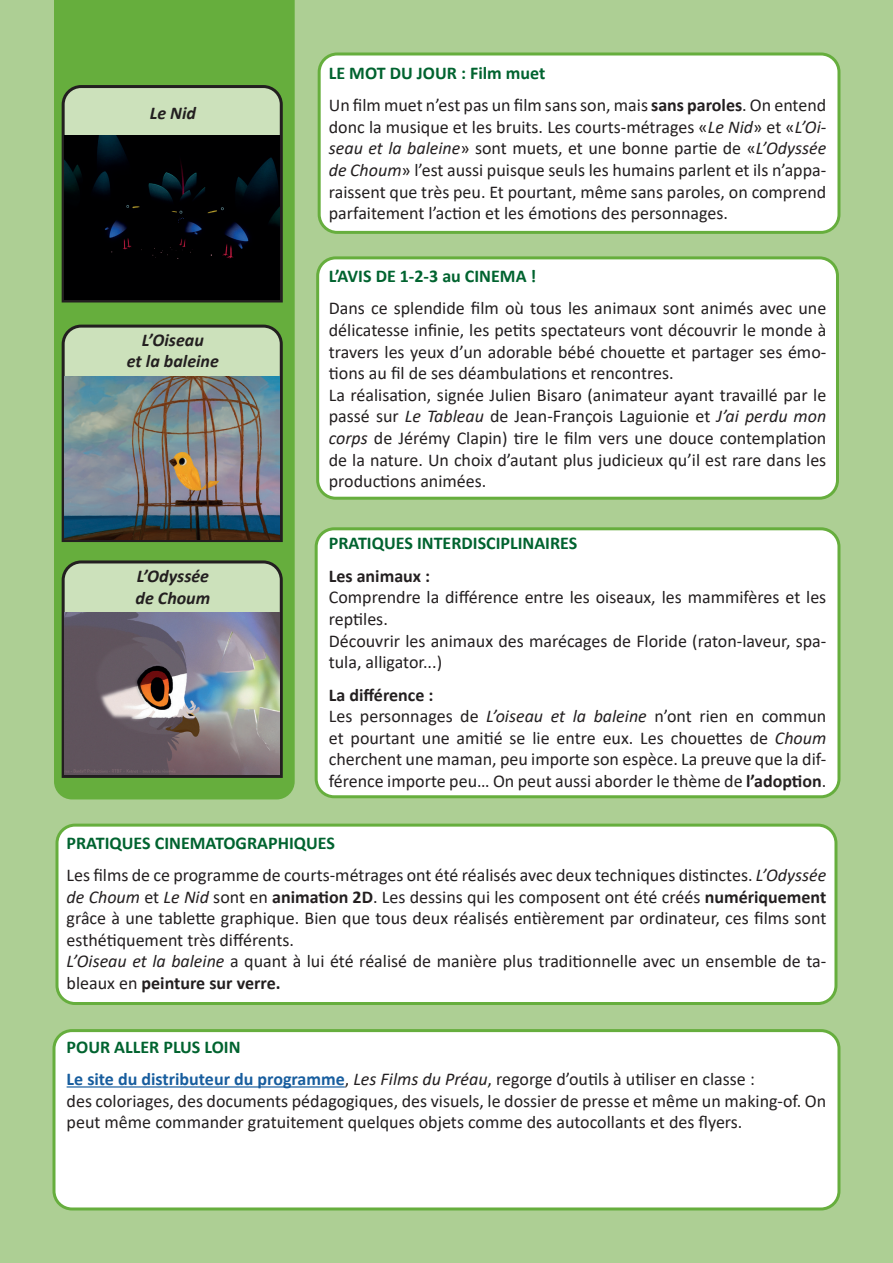
<style>
.page{position:relative;width:893px;height:1263px;background:#adcf94}
.page>*{position:absolute;margin:0;border:0;box-sizing:border-box;transform-origin:0 0}
.t1{font:18px/21.6px "Calibri";color:#231f20}
.t2{font:700 18px "Calibri";color:#00632f}
.t3{font:italic 700 18px/21.6px "Calibri";color:#231f20}
.t4{font:700 18px "Calibri";color:#231f20}
.s1{font-weight:700;color:#00632f}
.s2{font-weight:700}
.s3{font-style:italic}
.s4{font-weight:700;color:#175d9e}
</style>
<div class="page">
<div style="left:316px;top:529px;width:523px;height:268px;background:#fff;border-radius:18px"></div>
<div style="left:315px;top:527px;width:525px;height:271px;border:3px solid #66ae3d;border-radius:18px"></div>
<div style="left:57px;top:825px;width:779px;height:178px;background:#fff;border-radius:18px"></div>
<div style="left:56px;top:824px;width:781px;height:181px;border:3px solid #66ae3d;border-radius:18px"></div>
<div style="left:54px;top:1030px;width:785px;height:179px;background:#fff;border-radius:18px"></div>
<div style="left:52px;top:1029px;width:788px;height:181px;border:3px solid #66ae3d;border-radius:18px"></div>
<div style="left:54px;top:0;width:241px;height:799px;background:#66ae3d"></div>
<div style="left:319px;top:54px;width:520px;height:178px;background:#fff;border-radius:18px"></div>
<div style="left:318px;top:53px;width:522px;height:181px;border:3px solid #66ae3d;border-radius:18px"></div>
<div style="left:318px;top:258px;width:519px;height:240px;background:#fff;border-radius:18px"></div>
<div style="left:316px;top:256px;width:523px;height:244px;border:3px solid #66ae3d;border-radius:18px"></div>
<hr style="left:67px;top:1086px;width:278px;height:1px;background:#175d9e">
<svg style="left:60px;top:559px;width:224px;height:220px;background:#a3b893"></svg>
<img style="left:65px;top:613px;width:215px;height:162px">
<svg style="left:60px;top:323px;width:224px;height:220px;background:#a3b892"></svg>
<img style="left:65px;top:377px;width:215px;height:162px">
<svg style="left:60px;top:84px;width:224px;height:220px;background:#a1b690"></svg>
<img style="left:65px;top:135px;width:215px;height:164px">
<p class="t3" style="left:150px;top:101px;width:48px">Le Nid</p>
<p class="t3" style="left:127px;top:328px;width:94px;text-align:center">L’Oiseau<br>et la baleine</p>
<p class="t3" style="left:136px;top:565px;width:76px">L’Odyssée de Choum</p>
<p class="t1" style="left:329px;top:56px;width:499px;line-height:32.4px"><span class="s1">LE MOT DU JOUR : Film muet<br></span>Un film muet n’est pas un film sans son, mais <span class="s2">sans paroles</span>. On entend</p>
<p class="t1" style="left:329px;top:115px;width:499px;text-align:justify">donc la musique et les bruits. Les courts-métrages «<span class="s3">Le Nid</span>» et «<span class="s3">L’Oi&shy;seau et la baleine</span>» sont muets, et une bonne partie de «<span class="s3">L’Odyssée de Choum</span>» l’est aussi puisque seuls les humains parlent et ils n’appa&shy;raissent que très peu. Et pourtant, même sans paroles, on comprend parfaitement l’action et les émotions des personnages.</p>
<p class="t2" style="left:329px;top:263px;width:209px">L’AVIS DE 1-2-3 au CINEMA !</p>
<p class="t1" style="left:329px;top:297px;width:499px">Dans ce splendide film où tous les animaux sont animés avec une délicatesse infinie, les petits spectateurs vont découvrir le monde à travers les yeux d’un adorable bébé chouette et partager ses émo&shy;tions au fil de ses déambulations et rencontres.<br>La réalisation, signée Julien Bisaro (animateur ayant travaillé par le passé sur <span class="s3">Le Tableau</span> de Jean-François Laguionie et <span class="s3">J’ai perdu mon corps</span> de Jérémy Clapin) tire le film vers une douce contemplation de la nature. Un choix d’autant plus judicieux qu’il est rare dans les productions animées.</p>
<p class="t2" style="left:329px;top:531px;width:250px">PRATIQUES INTERDISCIPLINAIRES</p>
<p class="t4" style="left:329px;top:563px;width:103px">Les animaux :</p>
<p class="t1" style="left:329px;top:586px;width:499px">Comprendre la différence entre les oiseaux, les mammifères et les reptiles.<br>Découvrir les animaux des marécages de Floride (raton-laveur, spa&shy;tula, alligator...)</p>
<p class="t1" style="left:329px;top:683px;width:499px"><span class="s2">La différence :<br></span>Les personnages de <span class="s3">L’oiseau et la baleine</span> n’ont rien en commun et pourtant une amitié se lie entre eux. Les chouettes de <span class="s3">Choum </span>cherchent une maman, peu importe son espèce. La preuve que la dif&shy;férence importe peu… On peut aussi aborder le thème de <span class="s2">l’adoption</span>.</p>
<p class="t1" style="left:67px;top:826px;width:761px;line-height:32.4px"><span class="s1">PRATIQUES CINEMATOGRAPHIQUES<br></span>Les films de ce programme de courts-métrages ont été réalisés avec deux techniques distinctes. <span class="s3">L’Odyssée</span></p>
<p class="t1" style="left:67px;top:885px;width:761px"><span class="s3">de Choum</span> et <span class="s3">Le Nid</span> sont en <span class="s2">animation 2D</span>. Les dessins qui les composent ont été créés <span class="s2">numériquement </span>grâce à une tablette graphique. Bien que tous deux réalisés entièrement par ordinateur, ces films sont esthétiquement très différents.<br><span class="s3">L’Oiseau et la baleine</span> a quant à lui été réalisé de manière plus traditionnelle avec un ensemble de ta&shy;bleaux en <span class="s2">peinture sur verre.</span></p>
<p class="t1" style="left:67px;top:1030px;width:690px;line-height:32.4px"><span class="s1">POUR ALLER PLUS LOIN<br></span><span class="s4">Le site du distributeur du programme</span>, <span class="s3">Les Films du Préau</span>, regorge d’outils à utiliser en classe :</p>
<p class="t1" style="left:67px;top:1089px;width:761px">des coloriages, des documents pédagogiques, des visuels, le dossier de presse et même un making-of. On peut même commander gratuitement quelques objets comme des autocollants et des flyers.</p>
</div>
